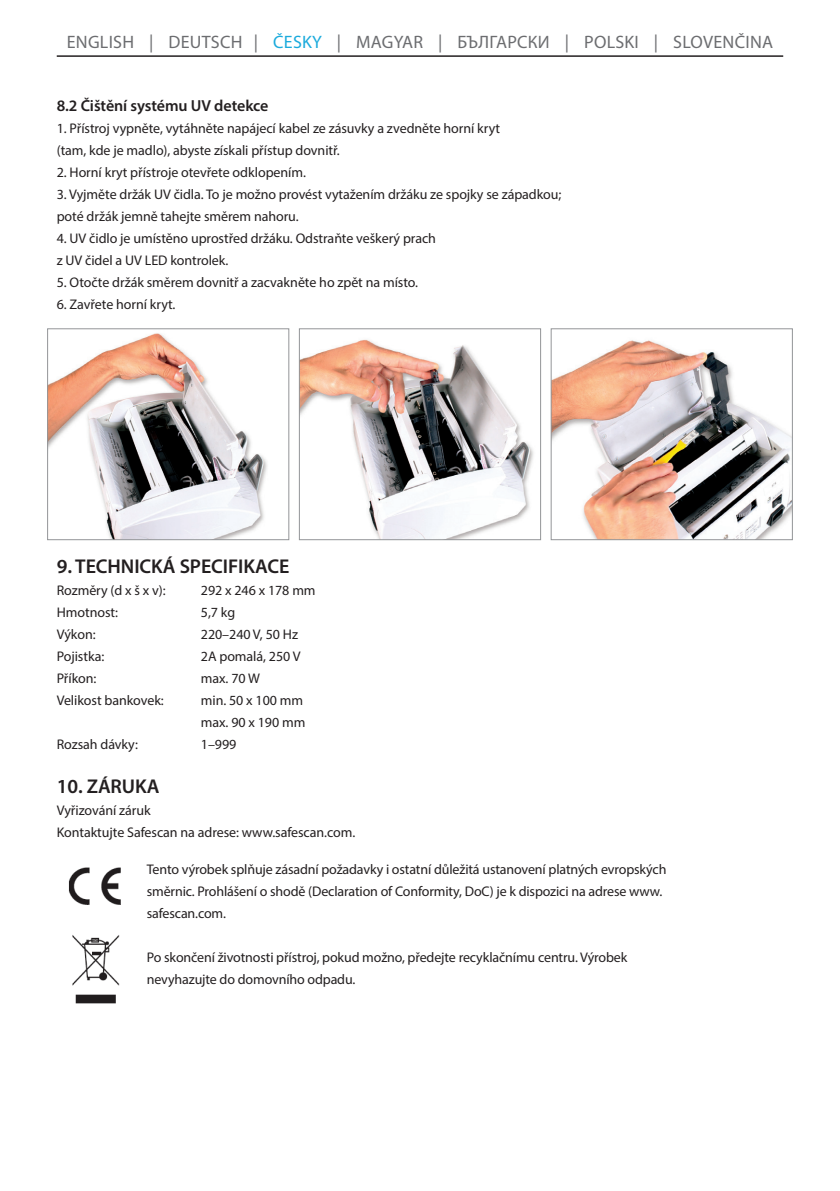
<style>
.page{position:relative;width:840px;height:1191px;background:#fff}
.page>*{position:absolute;margin:0;border:0;box-sizing:border-box;transform-origin:0 0}
.t1{font:600 20px "Myriad Pro";letter-spacing:-.005em;color:#231f20}
.t2{font:18px "Myriad Pro";letter-spacing:.015em;color:#6c6d70}
.t3{font:600 16px "Myriad Pro";letter-spacing:-.005em;color:#231f20}
.t4{font:14px/22px "Myriad Pro";letter-spacing:-.005em;color:#231f20}
.s1{color:#1baadc}
</style>
<div class="page">
<hr style="left:57px;top:55px;width:725px;height:2px;background:#231f20">
<img style="left:49px;top:333px;width:218px;height:205px">
<div style="left:47px;top:328px;width:242px;height:212px;border:1px solid #939598"></div>
<img style="left:301px;top:339px;width:233px;height:199px">
<div style="left:299px;top:328px;width:242px;height:212px;border:1px solid #939598"></div>
<img style="left:552px;top:340px;width:238px;height:198px">
<div style="left:550px;top:328px;width:242px;height:212px;border:1px solid #939598"></div>
<img style="left:68px;top:867px;width:53px;height:38px">
<img style="left:72px;top:935px;width:48px;height:69px">
<p class="t2" style="left:67px;top:30px;width:707px">ENGLISH | DEUTSCH | <span class="s1">ČESKY</span> | MAGYAR | БЪЛГАРСКИ | POLSKI | SLOVENČINA</p>
<p class="t3" style="left:57px;top:95px;width:213px">8.2 Čištění systému UV detekce</p>
<p class="t4" style="left:57px;top:117px;width:444px">1. Přístroj vypněte, vytáhněte napájecí kabel ze zásuvky a zvedněte horní kryt (tam, kde je madlo), abyste získali přístup dovnitř.</p>
<p class="t4" style="left:57px;top:161px;width:250px">2. Horní kryt přístroje otevřete odklopením.</p>
<p class="t4" style="left:57px;top:183px;width:506px">3. Vyjměte držák UV čidla. To je možno provést vytažením držáku ze spojky se západkou; poté držák jemně tahejte směrem nahoru.</p>
<p class="t4" style="left:57px;top:227px;width:380px">4. UV čidlo je umístěno uprostřed držáku. Odstraňte veškerý prach z UV čidel a UV LED kontrolek.</p>
<p class="t4" style="left:57px;top:271px;width:362px">5. Otočte držák směrem dovnitř a zacvakněte ho zpět na místo.</p>
<p class="t4" style="left:57px;top:293px;width:120px">6. Zavřete horní kryt.</p>
<h1 class="t1" style="left:57px;top:553px;width:234px">9. TECHNICKÁ SPECIFIKACE</h1>
<p class="t4" style="left:57px;top:579px;width:110px">Rozměry (d x š x v):</p>
<p class="t4" style="left:201px;top:579px;width:116px">292 x 246 x 178 mm</p>
<p class="t4" style="left:57px;top:601px;width:63px">Hmotnost:</p>
<p class="t4" style="left:201px;top:601px;width:36px">5,7 kg</p>
<p class="t4" style="left:57px;top:623px;width:40px">Výkon:</p>
<p class="t4" style="left:201px;top:623px;width:99px">220–240 V, 50 Hz</p>
<p class="t4" style="left:57px;top:645px;width:49px">Pojistka:</p>
<p class="t4" style="left:201px;top:645px;width:101px">2A pomalá, 250 V</p>
<p class="t4" style="left:57px;top:667px;width:41px">Příkon:</p>
<p class="t4" style="left:201px;top:667px;width:60px">max. 70 W</p>
<p class="t4" style="left:57px;top:689px;width:109px">Velikost bankovek:</p>
<p class="t4" style="left:201px;top:689px;width:106px">min. 50 x 100 mm max. 90 x 190 mm</p>
<p class="t4" style="left:57px;top:733px;width:83px">Rozsah dávky:</p>
<p class="t4" style="left:201px;top:733px;width:37px">1–999</p>
<h1 class="t1" style="left:57px;top:773px;width:104px">10. ZÁRUKA</h1>
<p class="t4" style="left:57px;top:799px;width:300px">Vyřizování záruk<br>Kontaktujte Safescan na adrese: www.safescan.com.</p>
<p class="t4" style="left:147px;top:858px;width:521px">Tento výrobek splňuje zásadní požadavky i ostatní důležitá ustanovení platných evropských směrnic. Prohlášení o shodě (Declaration of Conformity, DoC) je k dispozici na adrese www. safescan.com.</p>
<p class="t4" style="left:147px;top:946px;width:481px">Po skončení životnosti přístroj, pokud možno, předejte recyklačnímu centru. Výrobek nevyhazujte do domovního odpadu.</p>
</div>
